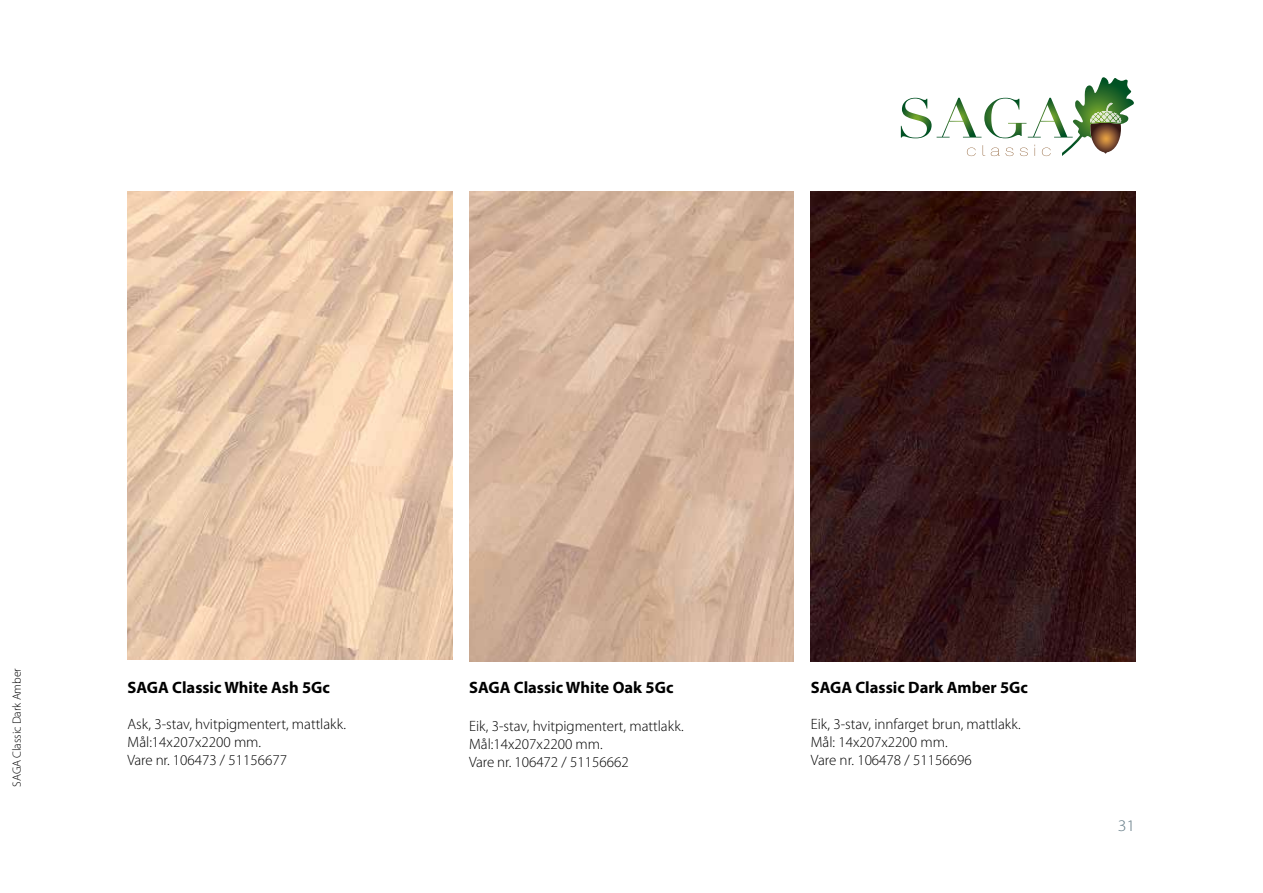
<style>
.page{position:relative;width:1263px;height:893px;background:#fff}
.page>*{position:absolute;margin:0;border:0;box-sizing:border-box;transform-origin:0 0}
.t1{font:700 16.5px "Myriad Pro";color:#000}
.t2{font:300 16.2px "Myriad Pro";color:#647b86;scale:1.11 1}
.t3{font:300 15px/18px "Myriad Pro";color:#000}
.t4{font:300 12px "Myriad Pro";letter-spacing:-.01em;color:#000}
</style>
<div class="page">
<svg style="left:901px;top:77px;width:233px;height:79px"></svg>
<img style="left:469px;top:191px;width:325px;height:470px">
<img style="left:811px;top:191px;width:324px;height:470px">
<img style="left:128px;top:191px;width:324px;height:469px">
<p class="t4" style="left:10px;top:787px;width:120px;rotate:-90deg">SAGA Classic Dark Amber</p>
<p class="t1" style="left:128px;top:676px;width:204px">SAGA Classic White Ash 5Gc</p>
<p class="t3" style="left:128px;top:715px;width:220px">Ask, 3-stav, hvitpigmentert, mattlakk.<br>Mål:14x207x2200 mm.<br>Vare nr. 106473 / 51156677</p>
<p class="t1" style="left:469px;top:677px;width:206px">SAGA Classic White Oak 5Gc</p>
<p class="t3" style="left:469px;top:717px;width:216px">Eik, 3-stav, hvitpigmentert, mattlakk.<br>Mål:14x207x2200 mm.<br>Vare nr. 106472 / 51156662</p>
<p class="t1" style="left:811px;top:676px;width:219px">SAGA Classic Dark Amber 5Gc</p>
<p class="t3" style="left:811px;top:715px;width:212px">Eik, 3-stav, innfarget brun, mattlakk.<br>Mål: 14x207x2200 mm.<br>Vare nr. 106478 / 51156696</p>
<p class="t2" style="left:1118px;top:817px;width:17px">31</p>
</div>
